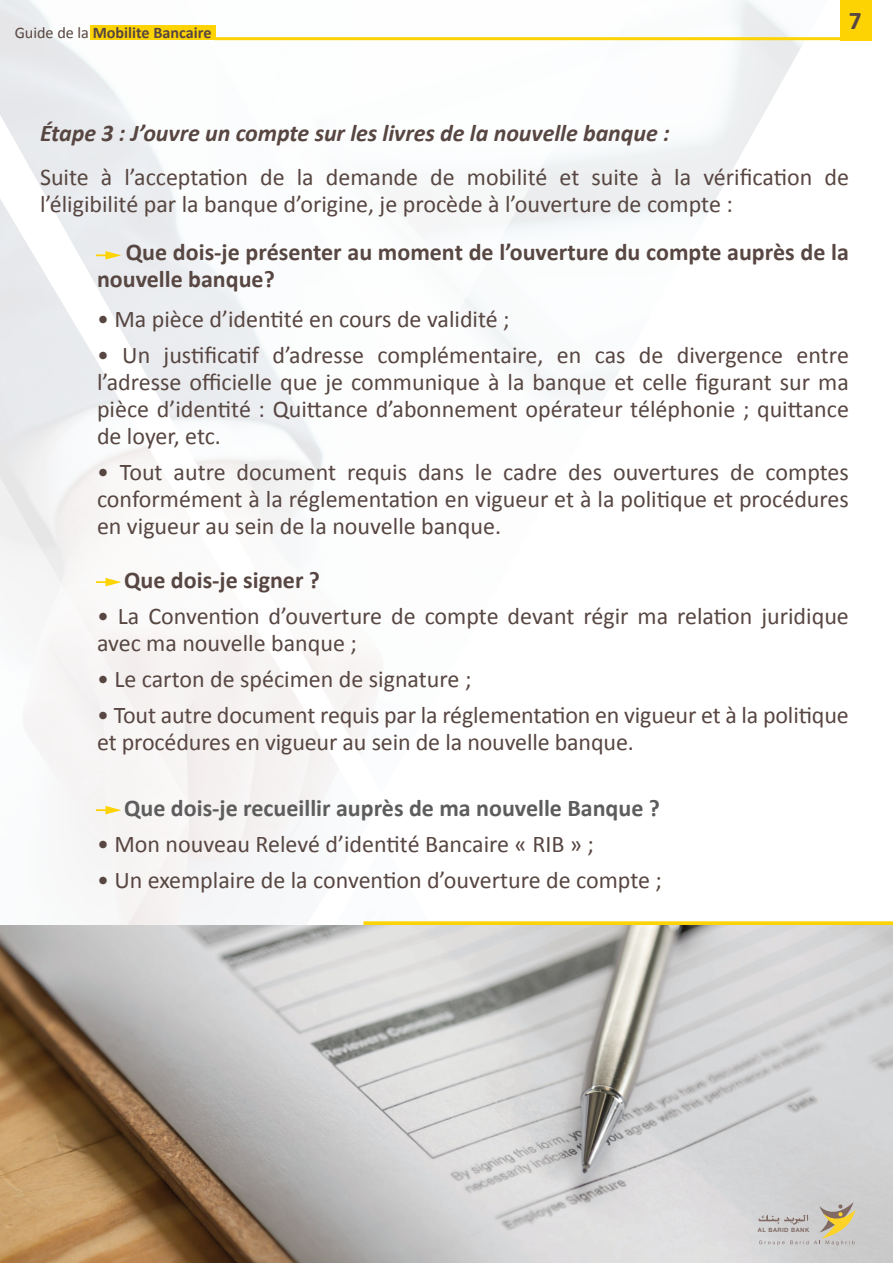
<style>
.page{position:relative;width:893px;height:1263px;background:#fff}
.page>*{position:absolute;margin:0;border:0;box-sizing:border-box;transform-origin:0 0}
.t1{font:700 25.5px "Calibri";color:#574641}
.t2{font:24px/27px "Calibri";color:#574641}
.t3{font:700 24px/27px "Calibri";color:#574641}
.t4{font:italic 700 24px "Calibri";letter-spacing:-.005em;color:#574641}
.t5{font:700 24px "Calibri";color:#5d5d5d}
.t6{font:700 16.2px "Calibri";color:#574641}
.t7{font:700 5.85px "Helvetica Neue";letter-spacing:.08em;color:#806a63}
.s1{font-weight:400}
</style>
<div class="page">
<img style="left:0;top:0;width:828px;height:702px">
<img style="left:0;top:195px;width:370px;height:648px">
<div style="left:193px;top:843px;width:94px;height:56px;background:#f5f5f7"></div>
<div style="left:0;top:471px;width:193px;height:454px;background:#f7f6f6"></div>
<svg style="left:161px;top:0;width:530px;height:392px"></svg>
<div style="left:363px;top:921px;width:530px;height:5px;background:#fed304"></div>
<img style="left:0;top:925px;width:893px;height:338px">
<svg style="left:759px;top:1202px;width:97px;height:43px;background:#cac4b8"></svg>
<div style="left:90px;top:26px;width:125px;height:14px;background:#fed304"></div>
<hr style="left:214px;top:37px;width:635px;height:3px;background:#fed304">
<div style="left:840px;top:0;width:31px;height:40px;background:#fed304"></div>
<svg style="left:96px;top:251px;width:25px;height:9px"></svg>
<svg style="left:96px;top:578px;width:25px;height:8px"></svg>
<svg style="left:96px;top:806px;width:25px;height:8px"></svg>
<p class="t6" style="left:15px;top:22px;width:198px"><span class="s1">Guide de la</span> Mobilite Bancaire</p>
<p class="t1" style="left:849px;top:4px;width:14px">7</p>
<p class="t4" style="left:40px;top:118px;width:631px">Étape 3 : J’ouvre un compte sur les livres de la nouvelle banque :</p>
<p class="t2" style="left:40px;top:163px;width:810px">Suite à l’acceptation de la demande de mobilité et suite à la vérification de l’éligibilité par la banque d’origine, je procède à l’ouverture de compte :</p>
<p class="t3" style="left:97px;top:238px;width:753px;text-indent:29px">Que dois-je présenter au moment de l’ouverture du compte auprès de la nouvelle banque?</p>
<p class="t2" style="left:97px;top:306px;width:414px">• Ma pièce d’identité en cours de validité ;</p>
<p class="t2" style="left:97px;top:342px;width:753px;text-align:justify">• Un justificatif d’adresse complémentaire, en cas de divergence entre l’adresse officielle que je communique à la banque et celle figurant sur ma pièce d’identité : Quittance d’abonnement opérateur téléphonie ; quittance de loyer, etc.</p>
<p class="t2" style="left:97px;top:459px;width:753px;text-align:justify">• Tout autre document requis dans le cadre des ouvertures de comptes conformément à la réglementation en vigueur et à la politique et procédures en vigueur au sein de la nouvelle banque.</p>
<p class="t3" style="left:124px;top:567px;width:197px">Que dois-je signer ?</p>
<p class="t2" style="left:97px;top:603px;width:753px">• La Convention d’ouverture de compte devant régir ma relation juridique avec ma nouvelle banque ;</p>
<p class="t2" style="left:97px;top:666px;width:376px">• Le carton de spécimen de signature ;</p>
<p class="t2" style="left:97px;top:702px;width:753px">• Tout autre document requis par la réglementation en vigueur et à la politique et procédures en vigueur au sein de la nouvelle banque.</p>
<p class="t5" style="left:124px;top:793px;width:537px">Que dois-je recueillir auprès de ma nouvelle Banque ?</p>
<p class="t2" style="left:97px;top:831px;width:498px">• Mon nouveau Relevé d’identité Bancaire « RIB » ;</p>
<p class="t2" style="left:97px;top:867px;width:566px">• Un exemplaire de la convention d’ouverture de compte ;</p>
<p class="t7" style="left:758px;top:1225px;width:53px">AL BARID BANK</p>
</div>
